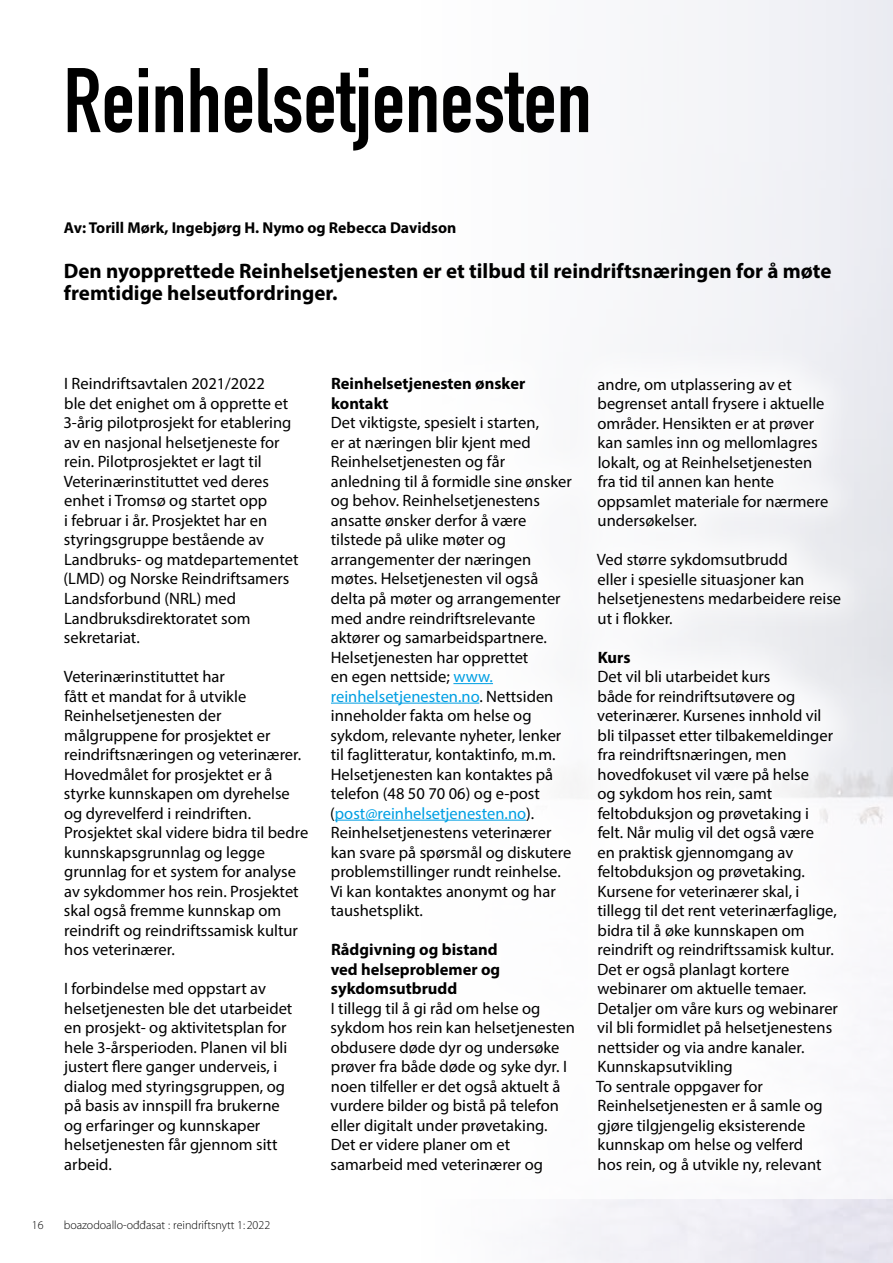
<style>
.page{position:relative;width:893px;height:1263px;background:#fff}
.page>*{position:absolute;margin:0;border:0;box-sizing:border-box;transform-origin:0 0}
.t1{font:700 90px "DIN Condensed";color:#000}
.t2{font:700 21px/22.5px "Myriad Pro";color:#000}
.t3{font:16.5px/19.5px "Myriad Pro";color:#000}
.t4{font:700 16.5px/19.5px "Myriad Pro";color:#000}
.t5{font:700 15.75px "Myriad Pro";color:#000}
.t6{font:300 12px "Muria";color:#000}
.s1{color:#009fe3}
</style>
<div class="page">
<hr style="left:453px;top:683px;width:40px;height:1px;background:#009fe3">
<hr style="left:331px;top:703px;width:148px;height:1px;background:#009fe3">
<hr style="left:335px;top:820px;width:191px;height:1px;background:#009fe3">
<hr style="left:892px;top:72px;width:1px;height:709px;background:#e5e7ed">
<h1 class="t1" style="left:63px;top:40px;width:530px">Reinhelsetjenesten</h1>
<p class="t5" style="left:64px;top:217px;width:394px">Av: Torill Mørk, Ingebjørg H. Nymo og Rebecca Davidson</p>
<p class="t2" style="left:64px;top:259px;width:769px">Den nyopprettede Reinhelsetjenesten er et tilbud til reindriftsnæringen for å møte fremtidige helseutfordringer.</p>
<p class="t3" style="left:63px;top:374px;width:236px">I Reindriftsavtalen 2021/2022<br>ble det enighet om å opprette et<br>3-årig pilotprosjekt for etablering av en nasjonal helsetjeneste for rein. Pilotprosjektet er lagt til<br>Veterinærinstituttet ved deres enhet i Tromsø og startet opp<br>i februar i år. Prosjektet har en styringsgruppe bestående av<br>Landbruks- og matdepartementet (LMD) og Norske Reindriftsamers<br>Landsforbund (NRL) med<br>Landbruksdirektoratet som sekretariat.</p>
<p class="t3" style="left:64px;top:666px;width:246px">Veterinærinstituttet har<br>fått et mandat for å utvikle<br>Reinhelsetjenesten der målgruppene for prosjektet er reindriftsnæringen og veterinærer.<br>Hovedmålet for prosjektet er å styrke kunnskapen om dyrehelse og dyrevelferd i reindriften.<br>Prosjektet skal videre bidra til bedre kunnskapsgrunnlag og legge grunnlag for et system for analyse av sykdommer hos rein. Prosjektet skal også fremme kunnskap om reindrift og reindriftssamisk kultur hos veterinærer.</p>
<p class="t3" style="left:64px;top:978px;width:230px">I forbindelse med oppstart av helsetjenesten ble det utarbeidet en prosjekt- og aktivitetsplan for hele 3-årsperioden. Planen vil bli justert flere ganger underveis, i dialog med styringsgruppen, og på basis av innspill fra brukerne og erfaringer og kunnskaper helsetjenesten får gjennom sitt arbeid.</p>
<p class="t6" style="left:32px;top:1219px;width:13px">16</p>
<p class="t6" style="left:64px;top:1219px;width:208px">boazodoallo-oππasat : reindriftsnytt 1: 2022</p>
<p class="t4" style="left:331px;top:374px;width:196px">Reinhelsetjenesten ønsker kontakt</p>
<p class="t3" style="left:330px;top:413px;width:243px">Det viktigste, spesielt i starten,<br>er at næringen blir kjent med<br>Reinhelsetjenesten og får anledning til å formidle sine ønsker og behov. Reinhelsetjenestens ansatte ønsker derfor å være tilstede på ulike møter og arrangementer der næringen møtes. Helsetjenesten vil også delta på møter og arrangementer med andre reindriftsrelevante aktører og samarbeidspartnere.<br>Helsetjenesten har opprettet<br>en egen nettside; <span class="s1">www. reinhelsetjenesten.no</span>. Nettsiden inneholder fakta om helse og sykdom, relevante nyheter, lenker til faglitteratur, kontaktinfo, m.m.<br>Helsetjenesten kan kontaktes på telefon (48 50 70 06) og e-post (<span class="s1">post@reinhelsetjenesten.no</span>).<br>Reinhelsetjenestens veterinærer kan svare på spørsmål og diskutere problemstillinger rundt reinhelse.<br>Vi kan kontaktes anonymt og har taushetsplikt.</p>
<p class="t4" style="left:331px;top:939px;width:171px">Rådgivning og bistand ved helseproblemer og sykdomsutbrudd</p>
<p class="t3" style="left:331px;top:998px;width:246px">I tillegg til å gi råd om helse og sykdom hos rein kan helsetjenesten obdusere døde dyr og undersøke prøver fra både døde og syke dyr. I noen tilfeller er det også aktuelt å vurdere bilder og bistå på telefon eller digitalt under prøvetaking.<br>Det er videre planer om et samarbeid med veterinærer og</p>
<p class="t3" style="left:597px;top:374px;width:232px">andre, om utplassering av et begrenset antall frysere i aktuelle områder. Hensikten er at prøver kan samles inn og mellomlagres lokalt, og at Reinhelsetjenesten fra tid til annen kan hente oppsamlet materiale for nærmere undersøkelser.</p>
<p class="t3" style="left:597px;top:549px;width:246px">Ved større sykdomsutbrudd<br>eller i spesielle situasjoner kan helsetjenestens medarbeidere reise ut i flokker.</p>
<p class="t4" style="left:598px;top:647px;width:34px">Kurs</p>
<p class="t3" style="left:596px;top:667px;width:243px">Det vil bli utarbeidet kurs<br>både for reindriftsutøvere og veterinærer. Kursenes innhold vil bli tilpasset etter tilbakemeldinger fra reindriftsnæringen, men hovedfokuset vil være på helse<br>og sykdom hos rein, samt feltobduksjon og prøvetaking i<br>felt. Når mulig vil det også være<br>en praktisk gjennomgang av feltobduksjon og prøvetaking.<br>Kursene for veterinærer skal, i tillegg til det rent veterinærfaglige, bidra til å øke kunnskapen om reindrift og reindriftssamisk kultur.<br>Det er også planlagt kortere webinarer om aktuelle temaer.<br>Detaljer om våre kurs og webinarer vil bli formidlet på helsetjenestens nettsider og via andre kanaler.<br>Kunnskapsutvikling<br>To sentrale oppgaver for<br>Reinhelsetjenesten er å samle og gjøre tilgjengelig eksisterende kunnskap om helse og velferd<br>hos rein, og å utvikle ny, relevant</p>
</div>
